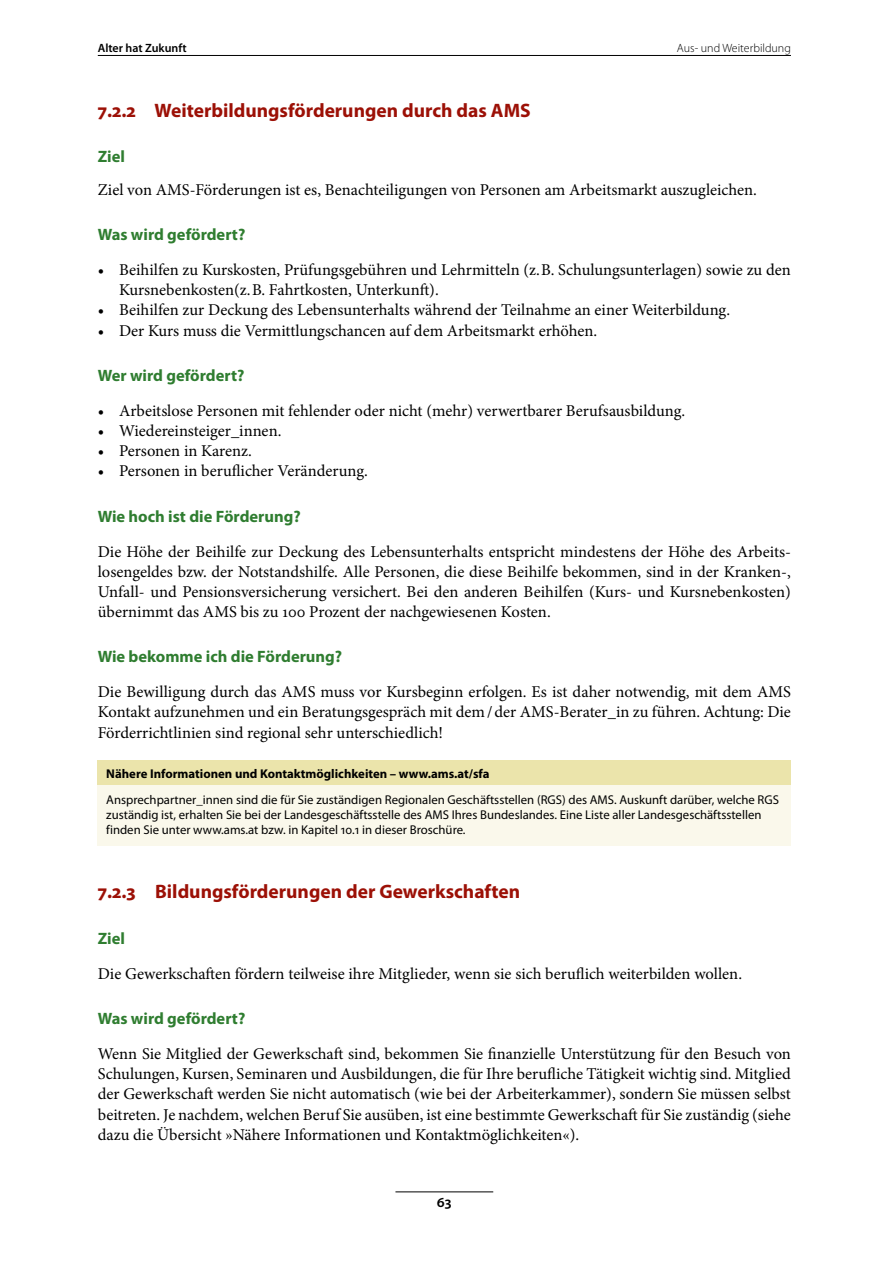
<style>
.page{position:relative;width:893px;height:1263px;background:#fff}
.page>*{position:absolute;margin:0;border:0;box-sizing:border-box;transform-origin:0 0}
.AMS_2020_AhZ_Kapitel{font:700 19.5px "Myriad Pro";color:#9c1006}
.AMS_2021_AhZ_Lauftex{font:16.5px/20.1px "Minion Pro";color:#000;text-align:justify}
.AMS_2020_AhZ_Kapitel-2{font:700 16.5px "Myriad Pro";color:#2f7d30}
.t1{font:600 15px "Myriad Pro";color:#000}
.AMS_2021_AhZ_Tipp_no{font:12.75px/15.3px "Myriad Pro";color:#000}
.AMS_2021_AhZ_Tipp_fe{font:700 12.75px "Myriad Pro";color:#000}
.t2{font:300 12px "Myriad Pro";color:#000}
.t3{font:600 12px "Myriad Pro";color:#000}
</style>
<div class="page">
<hr style="left:395px;top:1191px;width:98px;height:1px;background:#000">
<hr style="left:98px;top:55px;width:693px;height:1px;background:#000">
<div style="left:98px;top:760px;width:693px;height:29px;background:#ebe4ab"></div>
<div style="left:98px;top:786px;width:693px;height:60px;background:#faf8eb"></div>
<p class="t3" style="left:98px;top:40px;width:90px">Alter hat Zukunft</p>
<p class="t2" style="left:677px;top:40px;width:115px">Aus- und Weiterbildung</p>
<h1 class="AMS_2020_AhZ_Kapitel" style="left:98px;top:97px;width:434px">7.2.2 Weiterbildungsförderungen durch das AMS</h1>
<h1 class="AMS_2020_AhZ_Kapitel-2" style="left:98px;top:146px;width:29px">Ziel</h1>
<p class="AMS_2021_AhZ_Lauftex" style="left:98px;top:180px;width:661px">Ziel von AMS-Förderungen ist es, Benachteiligungen von Personen am Arbeitsmarkt auszugleichen.</p>
<h1 class="AMS_2020_AhZ_Kapitel-2" style="left:98px;top:224px;width:149px">Was wird gefördert?</h1>
<p class="AMS_2021_AhZ_Lauftex" style="left:119px;top:260px;width:673px;text-indent:-21px">• Beihilfen zu Kurskosten, Prüfungsgebühren und Lehrmitteln (z. B. Schulungsunterlagen) sowie zu den<br>Kursnebenkosten(z. B. Fahrtkosten, Unterkunft).</p>
<p class="AMS_2021_AhZ_Lauftex" style="left:98px;top:300px;width:634px">• Beihilfen zur Deckung des Lebensunterhalts während der Teilnahme an einer Weiterbildung.</p>
<p class="AMS_2021_AhZ_Lauftex" style="left:98px;top:320px;width:501px">• Der Kurs muss die Vermittlungschancen auf dem Arbeitsmarkt erhöhen.</p>
<h1 class="AMS_2020_AhZ_Kapitel-2" style="left:98px;top:364px;width:148px">Wer wird gefördert?</h1>
<p class="AMS_2021_AhZ_Lauftex" style="left:98px;top:401px;width:589px">• Arbeitslose Personen mit fehlender oder nicht (mehr) verwertbarer Berufsausbildung.</p>
<p class="AMS_2021_AhZ_Lauftex" style="left:98px;top:421px;width:185px">• Wiedereinsteiger_innen.</p>
<p class="AMS_2021_AhZ_Lauftex" style="left:98px;top:441px;width:156px">• Personen in Karenz.</p>
<p class="AMS_2021_AhZ_Lauftex" style="left:98px;top:461px;width:272px">• Personen in beruflicher Veränderung.</p>
<h1 class="AMS_2020_AhZ_Kapitel-2" style="left:98px;top:505px;width:204px">Wie hoch ist die Förderung?</h1>
<p class="AMS_2021_AhZ_Lauftex" style="left:98px;top:541px;width:695px">Die Höhe der Beihilfe zur Deckung des Lebensunterhalts entspricht mindestens der Höhe des Arbeits&shy;losengeldes bzw. der Notstandshilfe. Alle Personen, die diese Beihilfe bekommen, sind in der Kranken-, Unfall- und Pensionsversicherung versichert. Bei den anderen Beihilfen (Kurs- und Kursnebenkosten) übernimmt das AMS bis zu 100 Prozent der nachgewiesenen Kosten.</p>
<h1 class="AMS_2020_AhZ_Kapitel-2" style="left:98px;top:646px;width:246px">Wie bekomme ich die Förderung?</h1>
<p class="AMS_2021_AhZ_Lauftex" style="left:98px;top:682px;width:695px">Die Bewilligung durch das AMS muss vor Kursbeginn erfolgen. Es ist daher notwendig, mit dem AMS Kontakt aufzunehmen und ein Beratungsgespräch mit dem/der AMS-Berater_in zu führen. Achtung: Die Förderrichtlinien sind regional sehr unterschiedlich!</p>
<p class="AMS_2021_AhZ_Tipp_fe" style="left:106px;top:765px;width:385px">Nähere Informationen und Kontaktmöglichkeiten – www.ams.at/sfa</p>
<p class="AMS_2021_AhZ_Tipp_no" style="left:106px;top:791px;width:674px">Ansprechpartner_innen sind die für Sie zuständigen Regionalen Geschäftsstellen (RGS) des AMS. Auskunft darüber, welche RGS zuständig ist, erhalten Sie bei der Landesgeschäftsstelle des AMS Ihres Bundeslandes. Eine Liste aller Landesgeschäftsstellen finden Sie unter www.ams.at bzw. in Kapitel 10.1 in dieser Broschüre.</p>
<h1 class="AMS_2020_AhZ_Kapitel" style="left:98px;top:879px;width:424px">7.2.3 Bildungsförderungen der Gewerkschaften</h1>
<h1 class="AMS_2020_AhZ_Kapitel-2" style="left:98px;top:927px;width:29px">Ziel</h1>
<p class="AMS_2021_AhZ_Lauftex" style="left:98px;top:963px;width:646px">Die Gewerkschaften fördern teilweise ihre Mitglieder, wenn sie sich beruflich weiterbilden wollen.</p>
<h1 class="AMS_2020_AhZ_Kapitel-2" style="left:98px;top:1008px;width:149px">Was wird gefördert?</h1>
<p class="AMS_2021_AhZ_Lauftex" style="left:98px;top:1044px;width:695px">Wenn Sie Mitglied der Gewerkschaft sind, bekommen Sie finanzielle Unterstützung für den Besuch von Schulungen, Kursen, Seminaren und Ausbildungen, die für Ihre berufliche Tätigkeit wichtig sind. Mitglied der Gewerkschaft werden Sie nicht automatisch (wie bei der Arbeiterkammer), sondern Sie müssen selbst beitreten. Je nachdem, welchen Beruf Sie ausüben, ist eine bestimmte Gewerkschaft für Sie zuständig (siehe dazu die Übersicht »Nähere Informationen und Kontaktmöglichkeiten«).</p>
<p class="t1" style="left:437px;top:1192px;width:16px">63</p>
</div>
